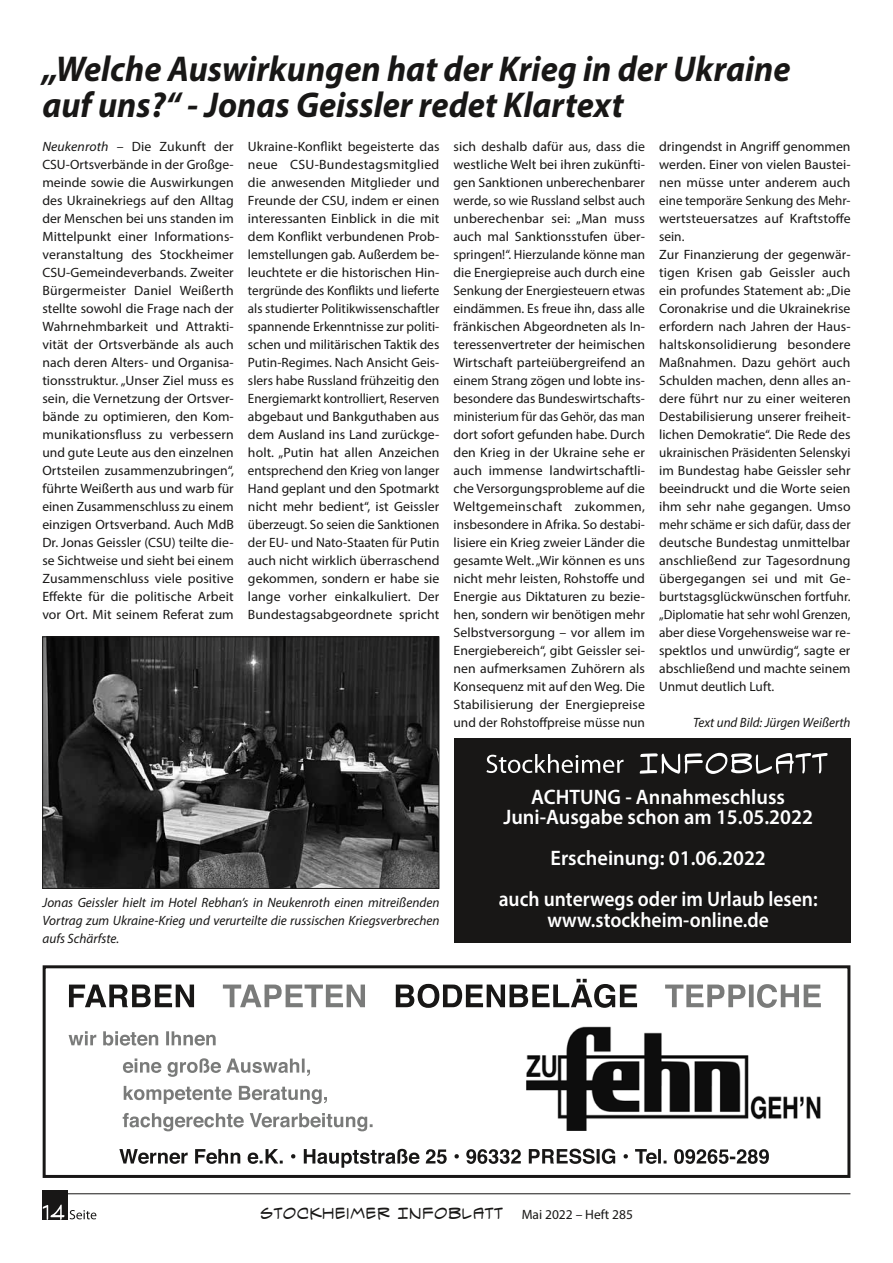
<style>
.page{position:relative;width:893px;height:1263px;background:#fff}
.page>*{position:absolute;margin:0;border:0;box-sizing:border-box;transform-origin:0 0}
.t1{font:italic 700 36px/36px "Myriad Pro";color:#181716;scale:.95 1}
.t2{font:600 21px/20.2px "Myriad Pro";color:#fff;text-align:center}
.t3{font:600 21px "Myriad Pro";color:#fff;scale:.93 1}
.t4{font:16.5px "Spectre Verde BB";color:#181716}
.t5{font:13.5px/18px "Myriad Pro";color:#181716;text-align:justify}
.t6{font:italic 13.5px/18px "Myriad Pro";color:#181716;text-align:justify}
.s1{font-style:italic}
.s2{font-family:"Myriad Pro";font-size:13.5px}
</style>
<div class="page">
<hr style="left:43px;top:1193px;width:807px;height:1px;background:#181716">
<div style="left:43px;top:1190px;width:25px;height:30px;background:#181716"></div>
<svg style="left:70px;top:1210px;width:26px;height:9px"></svg>
<svg style="left:43px;top:1204px;width:21px;height:16px"></svg>
<img style="left:44px;top:639px;width:393px;height:248px">
<div style="left:42px;top:637px;width:397px;height:252px;border:1px solid #181716"></div>
<div style="left:43px;top:965px;width:807px;height:213px;border:3px solid #181716"></div>
<img style="left:526px;top:1026px;width:295px;height:105px">
<svg style="left:119px;top:1148px;width:650px;height:20px"></svg>
<svg style="left:665px;top:984px;width:156px;height:24px"></svg>
<svg style="left:396px;top:979px;width:241px;height:29px"></svg>
<svg style="left:223px;top:984px;width:142px;height:23px"></svg>
<svg style="left:69px;top:984px;width:125px;height:23px"></svg>
<svg style="left:123px;top:1113px;width:250px;height:18px"></svg>
<svg style="left:124px;top:1086px;width:203px;height:18px"></svg>
<svg style="left:123px;top:1058px;width:187px;height:19px"></svg>
<svg style="left:69px;top:1031px;width:147px;height:15px"></svg>
<div style="left:454px;top:738px;width:397px;height:205px;background:#181716"></div>
<svg style="left:640px;top:753px;width:188px;height:21px"></svg>
<svg style="left:486px;top:754px;width:137px;height:19px"></svg>
<h1 class="t1" style="left:42px;top:50px;width:789px">„Welche Auswirkungen hat der Krieg in der Ukraine auf uns?“ - Jonas Geissler redet Klartext</h1>
<p class="t5" style="left:42px;top:137px;width:193px"><span class="s1">Neukenroth</span> – Die Zukunft der CSU-Ortsverbände in der Großge&shy;meinde sowie die Auswirkungen des Ukrainekriegs auf den Alltag der Menschen bei uns standen im Mittelpunkt einer Informations&shy;veranstaltung des Stockheimer CSU-Gemeindeverbands. Zweiter Bürgermeister Daniel Weißerth stellte sowohl die Frage nach der Wahrnehmbarkeit und Attrakti&shy;vität der Ortsverbände als auch nach deren Alters- und Organisa&shy;tionsstruktur. „Unser Ziel muss es sein, die Vernetzung der Ortsver&shy;bände zu optimieren, den Kom&shy;munikationsfluss zu verbessern und gute Leute aus den einzelnen Ortsteilen zusammenzubringen“, führte Weißerth aus und warb für einen Zusammenschluss zu einem einzigen Ortsverband. Auch MdB Dr. Jonas Geissler (CSU) teilte die&shy;se Sichtweise und sieht bei einem Zusammenschluss viele positive Effekte für die politische Arbeit vor Ort. Mit seinem Referat zum</p>
<p class="t5" style="left:248px;top:137px;width:193px">Ukraine-Konflikt begeisterte das neue CSU-Bundestagsmitglied die anwesenden Mitglieder und Freunde der CSU, indem er einen interessanten Einblick in die mit dem Konflikt verbundenen Prob&shy;lemstellungen gab. Außerdem be&shy;leuchtete er die historischen Hin&shy;tergründe des Konflikts und lieferte als studierter Politikwissenschaftler spannende Erkenntnisse zur politi&shy;schen und militärischen Taktik des Putin-Regimes. Nach Ansicht Geis&shy;slers habe Russland frühzeitig den Energiemarkt kontrolliert, Reserven abgebaut und Bankguthaben aus dem Ausland ins Land zurückge&shy;holt. „Putin hat allen Anzeichen entsprechend den Krieg von langer Hand geplant und den Spotmarkt nicht mehr bedient“, ist Geissler überzeugt. So seien die Sanktionen der EU- und Nato-Staaten für Putin auch nicht wirklich überraschend gekommen, sondern er habe sie lange vorher einkalkuliert. Der Bundestagsabgeordnete spricht</p>
<p class="t5" style="left:454px;top:137px;width:193px">sich deshalb dafür aus, dass die westliche Welt bei ihren zukünfti&shy;gen Sanktionen unberechenbarer werde, so wie Russland selbst auch unberechenbar sei: „Man muss auch mal Sanktionsstufen über&shy;springen!“. Hierzulande könne man die Energiepreise auch durch eine Senkung der Energiesteuern etwas eindämmen. Es freue ihn, dass alle fränkischen Abgeordneten als In&shy;teressenvertreter der heimischen Wirtschaft parteiübergreifend an einem Strang zögen und lobte ins&shy;besondere das Bundeswirtschafts&shy;ministerium für das Gehör, das man dort sofort gefunden habe. Durch den Krieg in der Ukraine sehe er auch immense landwirtschaftli&shy;che Versorgungsprobleme auf die Weltgemeinschaft zukommen, insbesondere in Afrika. So destabi&shy;lisiere ein Krieg zweier Länder die gesamte Welt. „Wir können es uns nicht mehr leisten, Rohstoffe und Energie aus Diktaturen zu bezie&shy;hen, sondern wir benötigen mehr Selbstversorgung – vor allem im Energiebereich“, gibt Geissler sei&shy;nen aufmerksamen Zuhörern als Konsequenz mit auf den Weg. Die Stabilisierung der Energiepreise und der Rohstoffpreise müsse nun</p>
<p class="t5" style="left:659px;top:137px;width:193px;text-align:left">dringendst in Angriff genommen werden. Einer von vielen Baustei&shy;nen müsse unter anderem auch eine temporäre Senkung des Mehr&shy;wertsteuersatzes auf Kraftstoffe sein.<br>Zur Finanzierung der gegenwär&shy;tigen Krisen gab Geissler auch ein profundes Statement ab: „Die<br>Coronakrise und die Ukrainekrise erfordern nach Jahren der Haus&shy;haltskonsolidierung besondere<br>Maßnahmen. Dazu gehört auch<br>Schulden machen, denn alles an&shy;dere führt nur zu einer weiteren<br>Destabilisierung unserer freiheit&shy;lichen Demokratie“. Die Rede des ukrainischen Präsidenten Selenskyi im Bundestag habe Geissler sehr beeindruckt und die Worte seien ihm sehr nahe gegangen. Umso mehr schäme er sich dafür, dass der deutsche Bundestag unmittelbar anschließend zur Tagesordnung übergegangen sei und mit Ge&shy;burtstagsglückwünschen fortfuhr. „Diplomatie hat sehr wohl Grenzen, aber diese Vorgehensweise war re&shy;spektlos und unwürdig“, sagte er abschließend und machte seinem<br>Unmut deutlich Luft.</p>
<p class="t6" style="left:693px;top:713px;width:159px">Text und Bild: Jürgen Weißerth</p>
<p class="t6" style="left:43px;top:893px;width:398px">Jonas Geissler hielt im Hotel Rebhan’s in Neukenroth einen mitreißenden Vortrag zum Ukraine-Krieg und verurteilte die russischen Kriegsverbrechen aufs Schärfste.</p>
<h2 class="t2" style="left:503px;top:786px;width:311px">ACHTUNG - Annahmeschluss<br>Juni-Ausgabe schon am 15.05.2022</h2>
<h2 class="t2" style="left:499px;top:837px;width:320px;line-height:41.2px">Erscheinung: 01.06.2022<br>auch unterwegs oder im Urlaub lesen:</h2>
<h2 class="t3" style="left:547px;top:906px;width:240px">www.stockheim-online.de</h2>
<p class="t4" style="left:260px;top:1205px;width:375px">STOCKHEIMER INFOBLATT <span class="s2">Mai 2022 – Heft 285</span></p>
</div>
